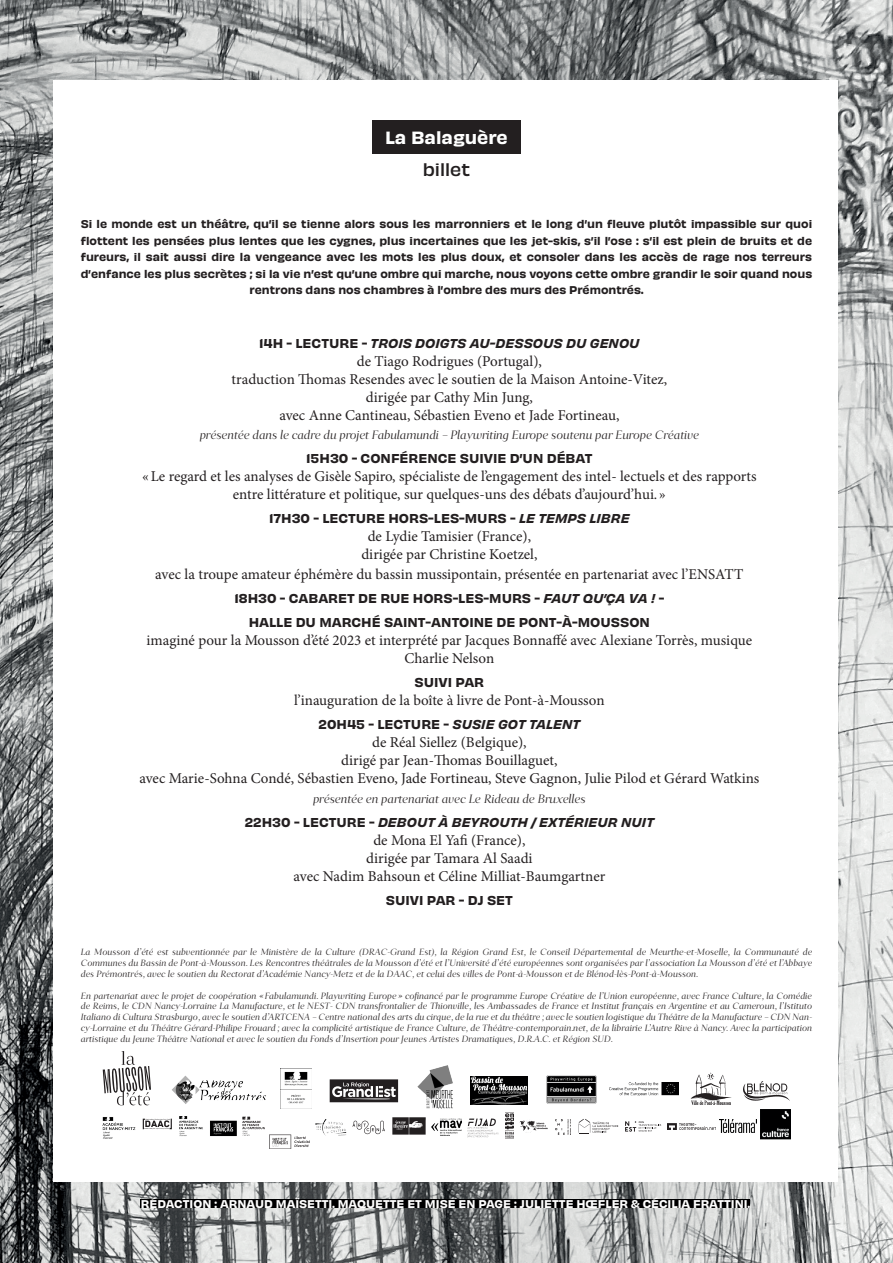
<style>
.page{position:relative;width:893px;height:1263px;background:#fff}
.page>*{position:absolute;margin:0;border:0;box-sizing:border-box;transform-origin:0 0}
.t1{font:16.5px "Obviously Semi";color:#fff}
.t2{font:500 16.5px "Obviously";color:#231f20}
.t3{font:15px/18px "Minion Pro";color:#231f20;text-align:center}
.t4{font:12px/24px "Obviously Semi";color:#231f20;text-align:center}
.t5{font:italic 300 12px "Carot Display";letter-spacing:-.015em;color:#231f20}
.t6{font:italic 12px "Obviously Semi";color:#231f20}
.t7{font:10.5px/16.5px "Obviously Semi";color:#231f20;text-align:center}
.t8{font:10.5px "Obviously Semi";color:#fff}
.t9{font:italic 300 9px/10.8px "Carot Display";color:#231f20;text-align:justify}
.s1{font-style:normal}
.s2{font-style:italic}
</style>
<div class="page">
<img style="left:1px;top:0;width:892px;height:1263px">
<div style="left:53px;top:80px;width:785px;height:1101px;background:#fff"></div>
<div style="left:141px;top:1199px;width:609px;height:8px;background:#000001"></div>
<div style="left:372px;top:120px;width:149px;height:33px;background:#231f20"></div>
<img style="left:172px;top:1075px;width:94px;height:29px">
<img style="left:609px;top:1082px;width:69px;height:13px">
<img style="left:546px;top:1075px;width:51px;height:29px">
<img style="left:281px;top:1068px;width:31px;height:36px">
<img style="left:417px;top:1065px;width:36px;height:44px">
<img style="left:471px;top:1076px;width:56px;height:28px">
<img style="left:690px;top:1072px;width:41px;height:33px">
<img style="left:743px;top:1082px;width:47px;height:18px">
<svg style="left:330px;top:1079px;width:68px;height:23px;background:#5f5c5d"></svg>
<img style="left:668px;top:1123px;width:48px;height:6px">
<img style="left:720px;top:1119px;width:36px;height:13px">
<img style="left:761px;top:1109px;width:29px;height:30px">
<svg style="left:579px;top:1119px;width:39px;height:15px"></svg>
<img style="left:242px;top:1116px;width:23px;height:20px">
<img style="left:142px;top:1118px;width:30px;height:12px">
<img style="left:179px;top:1116px;width:58px;height:21px">
<img style="left:432px;top:1119px;width:29px;height:17px">
<img style="left:315px;top:1119px;width:32px;height:17px">
<img style="left:393px;top:1118px;width:33px;height:16px">
<img style="left:468px;top:1118px;width:30px;height:19px">
<img style="left:506px;top:1113px;width:8px;height:26px">
<img style="left:519px;top:1120px;width:29px;height:13px">
<svg style="left:352px;top:1121px;width:33px;height:13px"></svg>
<svg style="left:625px;top:1121px;width:36px;height:11px"></svg>
<img style="left:555px;top:1119px;width:15px;height:16px">
<img style="left:103px;top:1117px;width:33px;height:22px">
<img style="left:269px;top:1134px;width:41px;height:15px">
<svg style="left:103px;top:1051px;width:48px;height:54px"></svg>
<h1 class="t1" style="left:385px;top:124px;width:124px">La Balaguère</h1>
<h1 class="t2" style="left:423px;top:157px;width:49px">billet</h1>
<p class="t7" style="left:81px;top:215px;width:733px">Si le monde est un théâtre, qu’il se tienne alors sous les marronniers et le long d’un fleuve plutôt impassible sur quoi flottent les pensées plus lentes que les cygnes, plus incertaines que les jet-skis, s’il l’ose : s’il est plein de bruits et de fureurs, il sait aussi dire la vengeance avec les mots les plus doux, et consoler dans les accès de rage nos terreurs d’enfance les plus secrètes ; si la vie n’est qu’une ombre qui marche, nous voyons cette ombre grandir le soir quand nous rentrons dans nos chambres à l’ombre des murs des Prémontrés.</p>
<h3 class="t6" style="left:259px;top:334px;width:382px"><span class="s1">14H - LECTURE -</span> TROIS DOIGTS AU-DESSOUS DU GENOU</h3>
<h2 class="t3" style="left:232px;top:352px;width:437px">de Tiago Rodrigues (Portugal),<br>traduction Thomas Resendes avec le soutien de la Maison Antoine-Vitez, dirigée par Cathy Min Jung,<br>avec Anne Cantineau, Sébastien Eveno et Jade Fortineau,</h2>
<h3 class="t5" style="left:200px;top:428px;width:501px">présentée dans le cadre du projet Fabulamundi – Playwriting Europe soutenu par Europe Créative</h3>
<h3 class="t4" style="left:306px;top:446px;width:288px">15H30 - CONFÉRENCE SUIVIE D’UN DÉBAT</h3>
<h2 class="t3" style="left:142px;top:468px;width:616px">«Le regard et les analyses de Gisèle Sapiro, spécialiste de l’engagement des intel- lectuels et des rapports entre littérature et politique, sur quelques-uns des débats d’aujourd’hui. »</h2>
<h3 class="t4" style="left:269px;top:506px;width:362px">17H30 - LECTURE HORS-LES-MURS - <span class="s2">LE TEMPS LIBRE</span></h3>
<h2 class="t3" style="left:361px;top:528px;width:178px">de Lydie Tamisier (France), dirigée par Christine Koetzel,</h2>
<h2 class="t3" style="left:155px;top:565px;width:590px">avec la troupe amateur éphémère du bassin mussipontain, présentée en partenariat avec l’ENSATT</h2>
<h3 class="t4" style="left:234px;top:585px;width:431px">18H30 - CABARET DE RUE HORS-LES-MURS - <span class="s2">FAUT QU’ÇA VA !</span> -<br>HALLE DU MARCHÉ SAINT-ANTOINE DE PONT-À-MOUSSON</h3>
<h2 class="t3" style="left:147px;top:631px;width:607px">imaginé pour la Mousson d’été 2023 et interprété par Jacques Bonnaffé avec Alexiane Torrès, musique<br>Charlie Nelson</h2>
<h3 class="t4" style="left:414px;top:669px;width:71px">SUIVI PAR</h3>
<h2 class="t3" style="left:294px;top:691px;width:312px">l’inauguration de la boîte à livre de Pont-à-Mousson</h2>
<h3 class="t4" style="left:318px;top:711px;width:263px">20H45 - LECTURE - <span class="s2">SUSIE GOT TALENT</span></h3>
<h2 class="t3" style="left:139px;top:733px;width:621px">de Réal Siellez (Belgique),<br>dirigé par Jean-Thomas Bouillaguet,<br>avec Marie-Sohna Condé, Sébastien Eveno, Jade Fortineau, Steve Gagnon, Julie Pilod et Gérard Watkins</h2>
<h3 class="t5" style="left:313px;top:791px;width:274px">présentée en partenariat avec Le Rideau de Bruxelles</h3>
<h3 class="t6" style="left:245px;top:812px;width:411px"><span class="s1">22H30 - LECTURE -</span> DEBOUT À BEYROUTH / EXTÉRIEUR NUIT</h3>
<h2 class="t3" style="left:294px;top:831px;width:313px">de Mona El Yafi (France),<br>dirigée par Tamara Al Saadi<br>avec Nadim Bahsoun et Céline Milliat-Baumgartner</h2>
<h3 class="t4" style="left:386px;top:887px;width:129px">SUIVI PAR - DJ SET</h3>
<p class="t9" style="left:81px;top:947px;width:733px">La Mousson d’été est subventionnée par le Ministère de la Culture (DRAC-Grand Est), la Région Grand Est, le Conseil Départemental de Meurthe-et-Moselle, la Communauté de Communes du Bassin de Pont-à-Mousson. Les Rencontres théâtrales de la Mousson d’été et l’Université d’été européennes sont organisées par l’association La Mousson d’été et l’Abbaye des Prémontrés, avec le soutien du Rectorat d’Académie Nancy-Metz et de la DAAC, et celui des villes de Pont-à-Mousson et de Blénod-lès-Pont-à-Mousson.</p>
<p class="t9" style="left:81px;top:990px;width:733px">En partenariat avec le projet de coopération «Fabulamundi. Playwriting Europe» cofinancé par le programme Europe Créative de l’Union européenne, avec France Culture, la Comédie de Reims, le CDN Nancy-Lorraine La Manufacture, et le NEST- CDN transfrontalier de Thionville, les Ambassades de France et Institut français en Argentine et au Cameroun, l’Istituto Italiano di Cultura Strasburgo, avec le soutien d’ARTCENA – Centre national des arts du cirque, de la rue et du théâtre ; avec le soutien logistique du Théâtre de la Manufacture – CDN Nan&shy;cy-Lorraine et du Théâtre Gérard-Philipe Frouard; avec la complicité artistique de France Culture, de Théâtre-contemporain.net, de la librairie L’Autre Rive à Nancy. Avec la participation artistique du Jeune Théâtre National et avec le soutien du Fonds d’Insertion pour Jeunes Artistes Dramatiques, D.R.A.C. et Région SUD.</p>
<p class="t8" style="left:141px;top:1195px;width:611px">RÉDACTION : ARNAUD MAÏSETTI. MAQUETTE ET MISE EN PAGE : JULIETTE HŒFLER &amp; CÉCILIA FRATTINI.</p>
</div>
